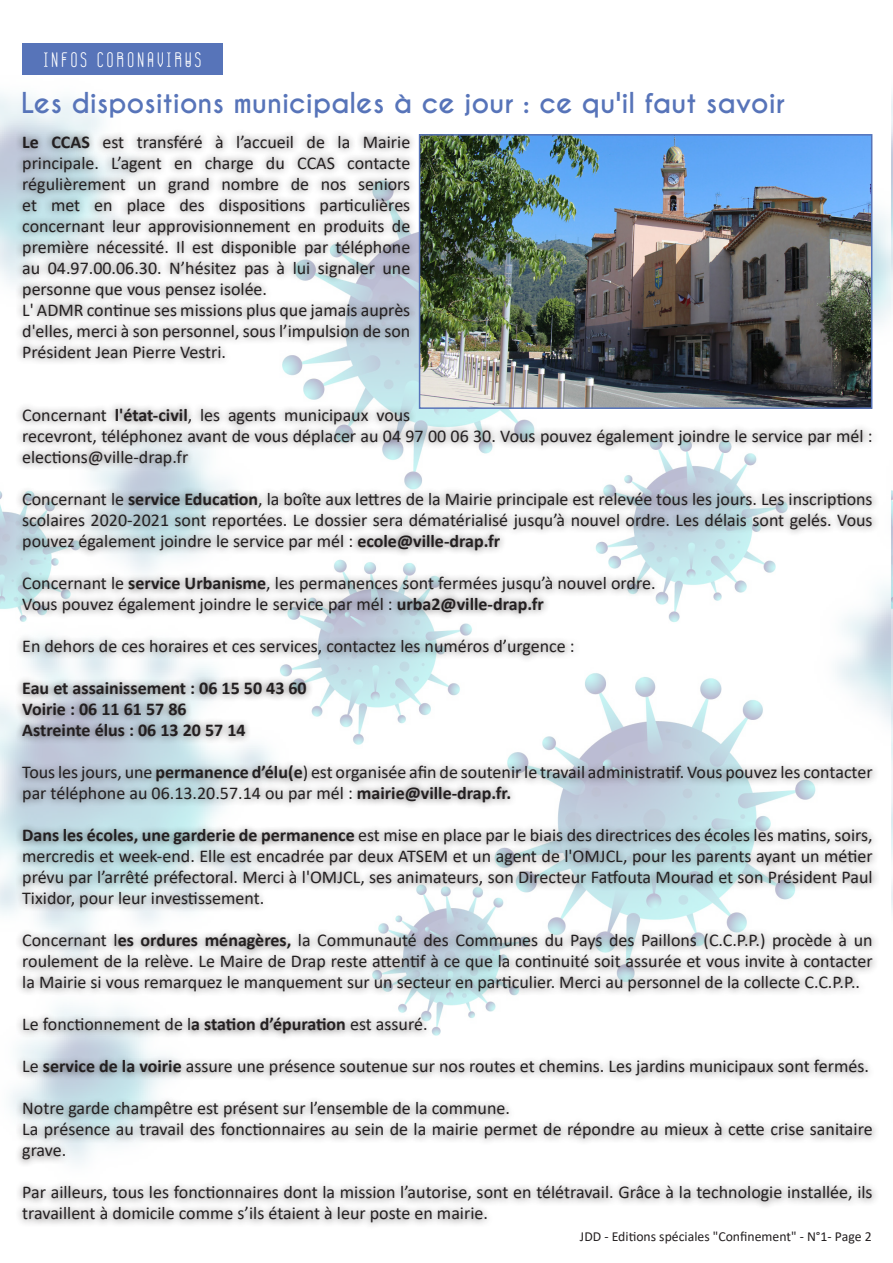
<style>
.page{position:relative;width:893px;height:1263px;background:#fff}
.page>*{position:absolute;margin:0;border:0;box-sizing:border-box;transform-origin:0 0}
.t1{font:700 27px "Caviar Dreams";color:#5774b9}
.t2{font:21px "GOGOIA Deco";letter-spacing:.1em;color:#fff}
.t3{font:18px/21px "Calibri";color:#231f20;text-align:justify}
.t4{font:700 18px "Calibri";color:#231f20}
.t5{font:13.8px "Calibri";color:#231f20}
.s1{font-weight:700}
</style>
<div class="page">
<img style="left:0;top:43px;width:893px;height:1068px">
<div style="left:15px;top:129px;width:864px;height:1101px;background:#231f20;opacity:.75"></div>
<div style="left:22px;top:43px;width:200px;height:31px;background:#5774b9"></div>
<p class="t2" style="left:43px;top:48px;width:160px">INFOS CORONAVIRUS</p>
<p class="t1" style="left:21px;top:87px;width:765px">Les dispositions municipales à ce jour : ce qu'il faut savoir</p>
<p class="t3" style="left:22px;top:131px;width:390px"><span class="s1">Le CCAS</span> est transféré à l’accueil de la Mairie principale. L’agent en charge du CCAS contacte régulièrement un grand nombre de nos seniors et met en place des dispositions particulières concernant leur approvisionnement en produits de première nécessité. Il est disponible par téléphone au 04.97.00.06.30. N’hésitez pas à lui signaler une personne que vous pensez isolée.</p>
<p class="t3" style="left:22px;top:299px;width:390px">L' ADMR continue ses missions plus que jamais auprès d'elles, merci à son personnel, sous l’impulsion de son Président Jean Pierre Vestri.</p>
<p class="t3" style="left:22px;top:404px;width:852px;text-align:left">Concernant <span class="s1">l'état-civil</span>, les agents municipaux vous<br>recevront, téléphonez avant de vous déplacer au 04 97 00 06 30. Vous pouvez également joindre le service par mél : elections@ville-drap.fr</p>
<p class="t3" style="left:22px;top:488px;width:852px">Concernant le <span class="s1">service Education</span>, la boîte aux lettres de la Mairie principale est relevée tous les jours. Les inscriptions scolaires 2020-2021 sont reportées. Le dossier sera dématérialisé jusqu’à nouvel ordre. Les délais sont gelés. Vous pouvez également joindre le service par mél : <span class="s1">ecole@ville-drap.fr</span></p>
<p class="t3" style="left:22px;top:572px;width:635px">Concernant le <span class="s1">service Urbanisme</span>, les permanences sont fermées jusqu’à nouvel ordre.</p>
<p class="t3" style="left:22px;top:593px;width:523px">Vous pouvez également joindre le service par mél : <span class="s1">urba2@ville-drap.fr</span></p>
<p class="t3" style="left:22px;top:635px;width:554px">En dehors de ces horaires et ces services, contactez les numéros d’urgence :</p>
<p class="t4" style="left:22px;top:676px;width:286px">Eau et assainissement : 06 15 50 43 60</p>
<p class="t4" style="left:22px;top:697px;width:166px">Voirie : 06 11 61 57 86</p>
<p class="t4" style="left:22px;top:718px;width:225px">Astreinte élus : 06 13 20 57 14</p>
<p class="t3" style="left:22px;top:761px;width:852px">Tous les jours, une <span class="s1">permanence d’élu(e</span>) est organisée afin de soutenir le travail administratif. Vous pouvez les contacter par téléphone au 06.13.20.57.14 ou par mél : <span class="s1">mairie@ville-drap.fr.</span></p>
<p class="t3" style="left:22px;top:824px;width:852px"><span class="s1">Dans les écoles, une garderie de permanence</span> est mise en place par le biais des directrices des écoles les matins, soirs, mercredis et week-end. Elle est encadrée par deux ATSEM et un agent de l'OMJCL, pour les parents ayant un métier prévu par l’arrêté préfectoral. Merci à l'OMJCL, ses animateurs, son Directeur Fatfouta Mourad et son Président Paul Tixidor, pour leur investissement.</p>
<p class="t3" style="left:22px;top:929px;width:852px">Concernant l<span class="s1">es ordures ménagères,</span> la Communauté des Communes du Pays des Paillons (C.C.P.P.) procède à un roulement de la relève. Le Maire de Drap reste attentif à ce que la continuité soit assurée et vous invite à contacter la Mairie si vous remarquez le manquement sur un secteur en particulier. Merci au personnel de la collecte C.C.P.P..</p>
<p class="t3" style="left:22px;top:1013px;width:407px">Le fonctionnement de l<span class="s1">a station d’épuration</span> est assuré.</p>
<p class="t3" style="left:22px;top:1055px;width:848px">Le <span class="s1">service de la voirie</span> assure une présence soutenue sur nos routes et chemins. Les jardins municipaux sont fermés.</p>
<p class="t3" style="left:22px;top:1097px;width:489px">Notre garde champêtre est présent sur l’ensemble de la commune.</p>
<p class="t3" style="left:22px;top:1118px;width:852px">La présence au travail des fonctionnaires au sein de la mairie permet de répondre au mieux à cette crise sanitaire grave.</p>
<p class="t3" style="left:22px;top:1181px;width:852px">Par ailleurs, tous les fonctionnaires dont la mission l’autorise, sont en télétravail. Grâce à la technologie installée, ils travaillent à domicile comme s’ils étaient à leur poste en mairie.</p>
<p class="t5" style="left:580px;top:1227px;width:293px">JDD - Editions spéciales "Confinement" - N°1- Page 2</p>
</div>
